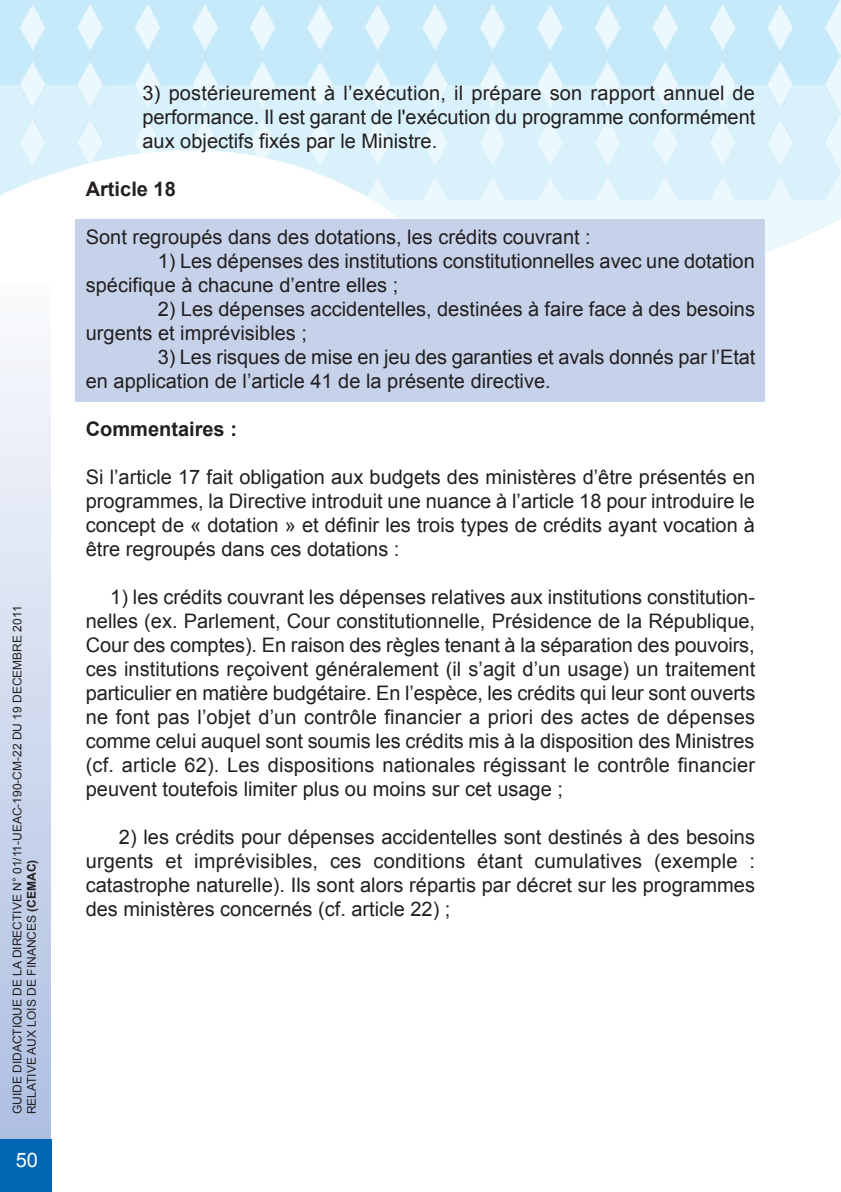
<style>
.page{position:relative;width:841px;height:1192px;background:#fff}
.page>*{position:absolute;margin:0;border:0;box-sizing:border-box;transform-origin:0 0}
.t1{font:20px/24px "Arial";color:#231f20;text-align:justify}
.t2{font:700 20px "Arial";color:#231f20}
.t3{font:20px "Arial";color:#fff}
.t4{font:12px/14.4px "Arial";color:#231f20}
.s1{font-weight:700}
</style>
<div class="page">
<div style="left:1px;top:256px;width:50px;height:887px;background:linear-gradient(to bottom,#fcfdfe,#adbee1)"></div>
<div style="left:0;top:1139px;width:52px;height:53px;background:#0166b3"></div>
<img style="left:0;top:0;width:840px;height:284px">
<img style="left:1px;top:256px;width:50px;height:28px">
<div style="left:76px;top:219px;width:689px;height:183px;background:#c6d2ea"></div>
<p class="t4" style="left:10px;top:1114px;width:510px;rotate:-90deg">GUIDE DIDACTIQUE DE LA DIRECTIVE N° 01/11-UEAC-190-CM-22 DU 19 DECEMBRE 2011<br>RELATIVE AUX LOIS DE FINANCES <span class="s1">(CEMAC)</span></p>
<p class="t3" style="left:16px;top:1149px;width:24px">50</p>
<p class="t1" style="left:142px;top:81px;width:614px">3) postérieurement à l’exécution, il prépare son rapport annuel de performance. Il est garant de l'exécution du programme conformément aux objectifs fixés par le Ministre.</p>
<p class="t2" style="left:86px;top:178px;width:92px">Article 18</p>
<p class="t1" style="left:86px;top:225px;width:506px">Sont regroupés dans des dotations, les crédits couvrant :</p>
<p class="t1" style="left:86px;top:249px;width:670px;text-indent:72px">1) Les dépenses des institutions constitutionnelles avec une dotation spécifique à chacune d’entre elles ;</p>
<p class="t1" style="left:86px;top:297px;width:670px;text-indent:72px">2) Les dépenses accidentelles, destinées à faire face à des besoins urgents et imprévisibles ;</p>
<p class="t1" style="left:86px;top:345px;width:671px;text-indent:72px">3) Les risques de mise en jeu des garanties et avals donnés par l’Etat en application de l’article 41 de la présente directive.</p>
<p class="t2" style="left:86px;top:418px;width:153px">Commentaires :</p>
<p class="t1" style="left:86px;top:465px;width:670px">Si l’article 17 fait obligation aux budgets des ministères d’être présentés en programmes, la Directive introduit une nuance à l’article 18 pour introduire le concept de « dotation » et définir les trois types de crédits ayant vocation à être regroupés dans ces dotations :</p>
<p class="t1" style="left:86px;top:585px;width:671px;text-indent:25px">1) les crédits couvrant les dépenses relatives aux institutions constitution&shy;nelles (ex. Parlement, Cour constitutionnelle, Présidence de la République, Cour des comptes). En raison des règles tenant à la séparation des pouvoirs, ces institutions reçoivent généralement (il s’agit d’un usage) un traitement particulier en matière budgétaire. En l’espèce, les crédits qui leur sont ouverts ne font pas l’objet d’un contrôle financier a priori des actes de dépenses comme celui auquel sont soumis les crédits mis à la disposition des Ministres (cf. article 62). Les dispositions nationales régissant le contrôle financier peuvent toutefois limiter plus ou moins sur cet usage ;</p>
<p class="t1" style="left:86px;top:825px;width:670px;text-indent:33px">2) les crédits pour dépenses accidentelles sont destinés à des besoins urgents et imprévisibles, ces conditions étant cumulatives (exemple : catastrophe naturelle). Ils sont alors répartis par décret sur les programmes des ministères concernés (cf. article 22) ;</p>
</div>
